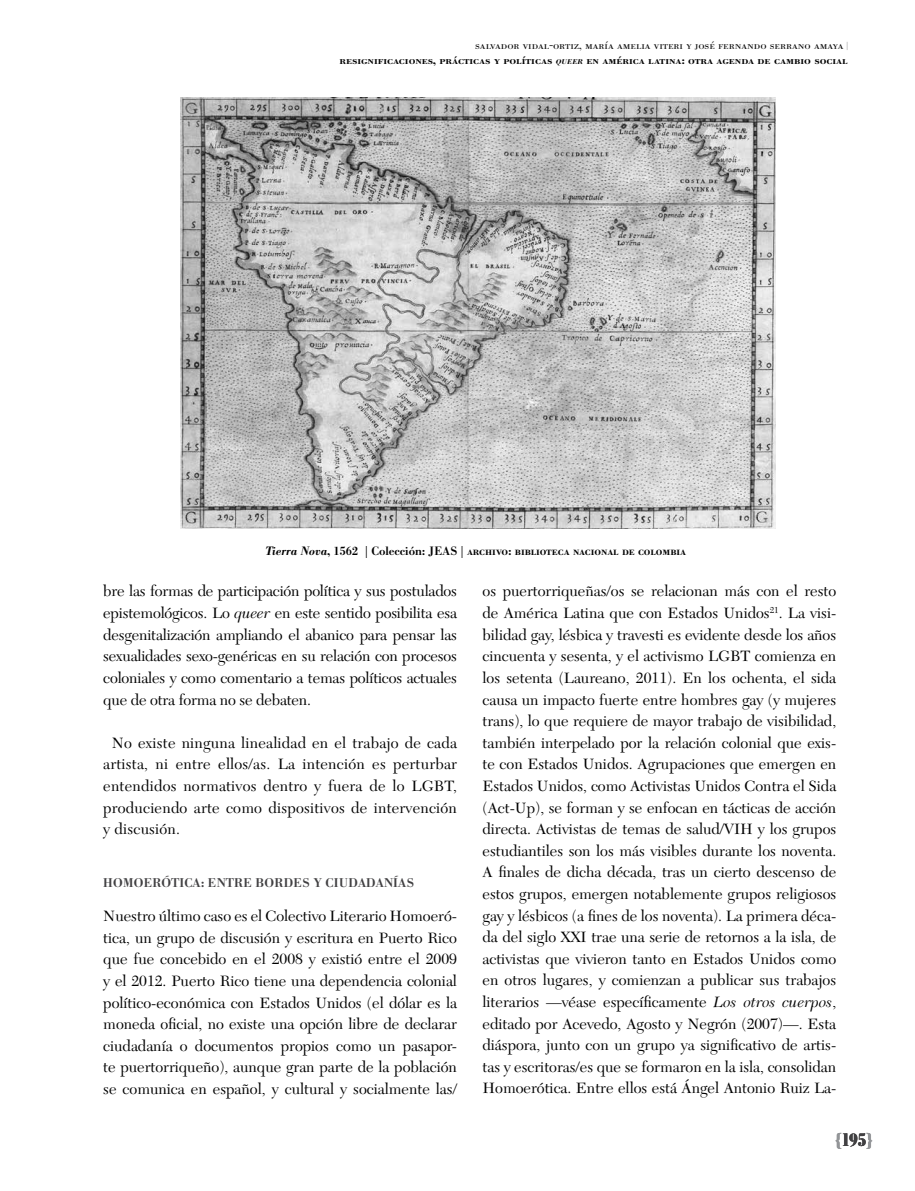
<style>
.page{position:relative;width:915px;height:1191px;background:#fff}
.page>*{position:absolute;margin:0;border:0;box-sizing:border-box;transform-origin:0 0}
.t1{font:700 condensed 18px "Bodoni BE";color:#414042}
.t2{font:15.6px/21.6px "New Caledonia LT Std";color:#000;text-align:justify}
.t3{font:500 12.45px "Bodoni BE";letter-spacing:.04em;color:#414042}
.t4{font:12px "Bodoni BE Medium SC";color:#000}
.t5{font:11.1px "Bodoni BE Medium SC";color:#000;scale:1.09 1}
.t6{font:11.1px "Bodoni BE Light SC";color:#000;scale:1.09 1}
.s1{font-family:"Bodoni BE";font-weight:300;font-size:8.25px}
.s2{font-family:"Bodoni BE";font-weight:500;font-style:italic;font-size:6.75px}
.s3{font-family:"Bodoni BE";font-weight:500;font-style:italic}
.s4{font-family:"Bodoni BE";font-weight:500}
.s5{font-style:italic}
.s6{color:#939598}
</style>
<div class="page">
<img style="left:180px;top:97px;width:595px;height:432px">
<p class="t6" style="left:475px;top:39px;width:343px">salvador vidal-ortiz, maría amelia viteri y josé fernando serrano amaya <span class="s1">|</span></p>
<p class="t5" style="left:339px;top:53px;width:467px">resignificaciones, prácticas y políticas <span class="s2">QUEER</span> en américa latina: otra agenda de cambio social</p>
<p class="t4" style="left:265px;top:544px;width:422px"><span class="s3">Tierra Nova</span><span class="s4">, 1562 | COLECCIÓN: JEAS |</span> archivo: biblioteca nacional de colombia</p>
<p class="t2" style="left:103px;top:581px;width:355px">bre las formas de participación política y sus postulados epistemológicos. Lo <span class="s5">queer</span> en este sentido posibilita esa desgenitalización ampliando el abanico para pensar las sexualidades sexo-genéricas en su relación con procesos coloniales y como comentario a temas políticos actuales que de otra forma no se debaten.</p>
<p class="t2" style="left:103px;top:732px;width:355px;text-indent:9px">No existe ninguna linealidad en el trabajo de cada artista, ni entre ellos/as. La intención es perturbar entendidos normativos dentro y fuera de lo LGBT, produciendo arte como dispositivos de intervención y discusión.</p>
<p class="t3" style="left:103px;top:875px;width:21px">HOMO</p>
<p class="t3" style="left:144px;top:875px;width:18px">ERÓTICA</p>
<p class="t3" style="left:201px;top:875px;width:26px">: ENTR</p>
<p class="t3" style="left:243px;top:875px;width:32px">E BORD</p>
<p class="t3" style="left:293px;top:875px;width:42px">ES Y CIUDADAN</p>
<p class="t3" style="left:393px;top:875px;width:14px">ÍAS</p>
<p class="t2" style="left:103px;top:905px;width:355px">Nuestro último caso es el Colectivo Literario Homoeró&shy;tica, un grupo de discusión y escritura en Puerto Rico que fue concebido en el 2008 y existió entre el 2009 y el 2012. Puerto Rico tiene una dependencia colonial político-económica con Estados Unidos (el dólar es la moneda oficial, no existe una opción libre de declarar ciudadanía o documentos propios como un pasapor&shy;te puertorriqueño), aunque gran parte de la población se comunica en español, y cultural y socialmente las/</p>
<p class="t2" style="left:482px;top:581px;width:355px">os puertorriqueñas/os se relacionan más con el resto de América Latina que con Estados Unidos<sup>21</sup>. La visi&shy;bilidad gay, lésbica y travesti es evidente desde los años cincuenta y sesenta, y el activismo LGBT comienza en los setenta (Laureano, 2011). En los ochenta, el sida causa un impacto fuerte entre hombres gay (y mujeres trans), lo que requiere de mayor trabajo de visibilidad, también interpelado por la relación colonial que exis&shy;te con Estados Unidos. Agrupaciones que emergen en Estados Unidos, como Activistas Unidos Contra el Sida (Act-Up), se forman y se enfocan en tácticas de acción directa. Activistas de temas de salud/VIH y los grupos estudiantiles son los más visibles durante los noventa.<br>A finales de dicha década, tras un cierto descenso de estos grupos, emergen notablemente grupos religiosos gay y lésbicos (a fines de los noventa). La primera déca&shy;da del siglo XXI trae una serie de retornos a la isla, de activistas que vivieron tanto en Estados Unidos como en otros lugares, y comienzan a publicar sus trabajos literarios —véase específicamente <span class="s5">Los otros cuerpos</span>, editado por Acevedo, Agosto y Negrón (2007)—. Esta diáspora, junto con un grupo ya significativo de artis&shy;tas y escritoras/es que se formaron en la isla, consolidan Homoerótica. Entre ellos está Ángel Antonio Ruiz La-</p>
<p class="t1" style="left:834px;top:1129px;width:39px"><span class="s6">{</span>195<span class="s6">}</span></p>
</div>
